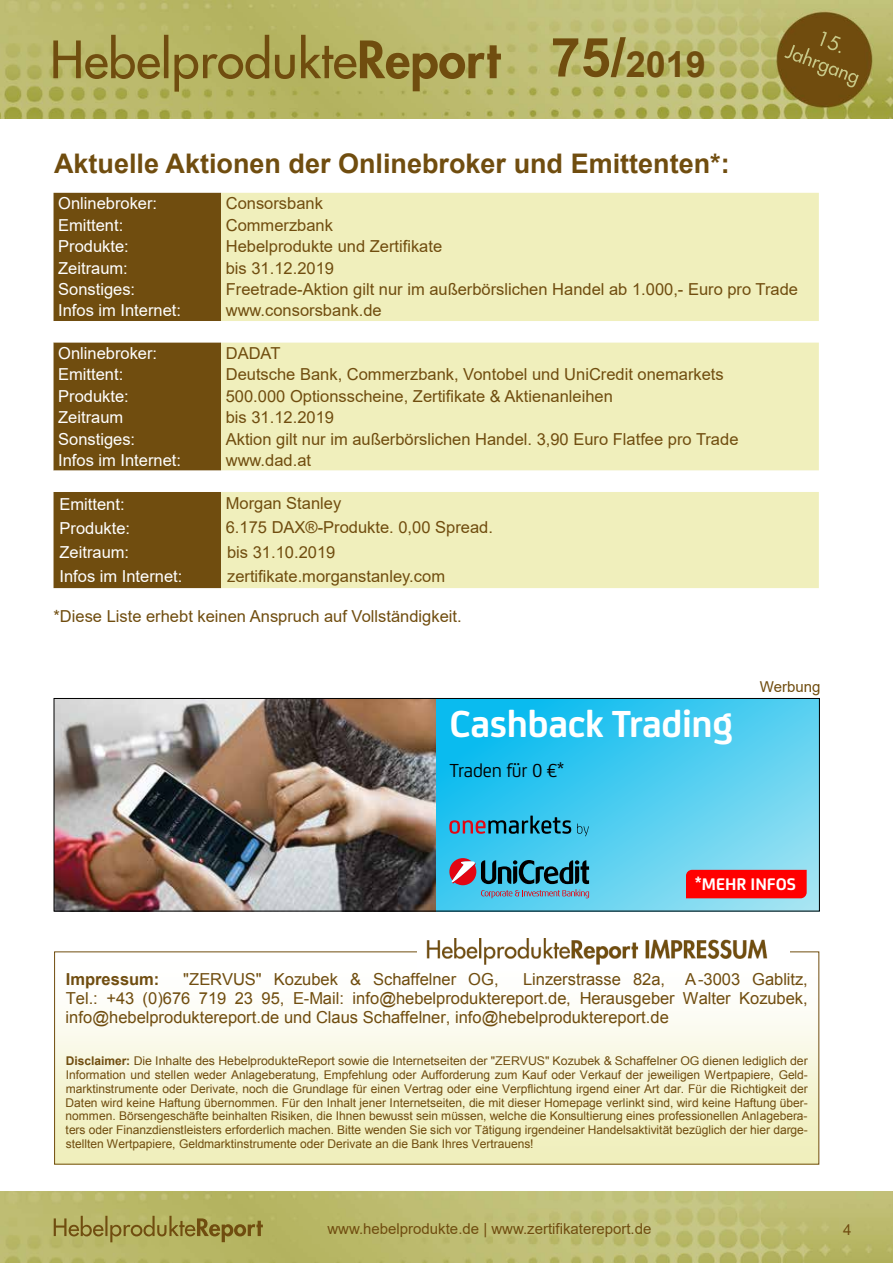
<style>
.page{position:relative;width:893px;height:1263px;background:#fff}
.page>*{position:absolute;margin:0;border:0;box-sizing:border-box;transform-origin:0 0}
.t1{font:700 40.2px "Uni Credit";letter-spacing:-.01em;color:#fff}
.t2{font:700 36px "Arial";color:#704d0f}
.t3{font:700 27px "Arial";color:#704d0f}
.t4{font:20.1px "Uni Credit";letter-spacing:-.01em;color:#000}
.t5{font:700 18px "Uni Credit";color:#fff}
.t6{font:16.5px/19px "Arial";color:#704d0f;text-align:justify}
.t7{font:16.5px "Arial";color:#fff}
.t8{font:700 16.5px "Arial";color:#704d0f}
.t9{font:15px "Arial";color:#704d0f}
.t10{font:12px/13.8px "Arial";letter-spacing:-.005em;color:#704d0f;text-align:justify}
.s1{font-size:54px}
.s2{font-weight:700}
</style>
<div class="page">
<img style="left:0;top:1192px;width:893px;height:71px">
<img style="left:0;top:0;width:893px;height:119px">
<div style="left:54px;top:193px;width:167px;height:395px;background:#704d0f"></div>
<div style="left:221px;top:193px;width:598px;height:395px;background:#f0efbc"></div>
<svg style="left:54px;top:321px;width:765px;height:21px"></svg>
<svg style="left:54px;top:471px;width:765px;height:21px"></svg>
<div style="left:55px;top:952px;width:764px;height:212px;background:linear-gradient(to bottom,#fff,#efeeb8)"></div>
<img style="left:418px;top:939px;width:371px;height:32px">
<img style="left:56px;top:700px;width:381px;height:209px">
<svg style="left:437px;top:700px;width:381px;height:209px;background:#4acbf0"></svg>
<svg style="left:577px;top:823px;width:12px;height:13px"></svg>
<svg style="left:449px;top:815px;width:122px;height:19px;background:#3888a7"></svg>
<svg style="left:449px;top:858px;width:140px;height:40px;background:#528ba4"></svg>
<div style="left:686px;top:870px;width:121px;height:28px;background:#f00"></div>
<div style="left:54px;top:698px;width:766px;height:213px;border:1px solid #000"></div>
<h2 class="t2" style="left:551px;top:39px;width:157px"><span class="s1">75/</span>2019</h2>
<h3 class="t3" style="left:54px;top:144px;width:677px">Aktuelle Aktionen der Onlinebroker und Emittenten*:</h3>
<h3 class="t7" style="left:58px;top:192px;width:101px">Onlinebroker:</h3>
<h3 class="t6" style="left:226px;top:194px;width:99px">Consorsbank</h3>
<h3 class="t7" style="left:58px;top:214px;width:67px">Emittent:</h3>
<h3 class="t6" style="left:226px;top:215px;width:109px">Commerzbank</h3>
<h3 class="t7" style="left:58px;top:235px;width:72px">Produkte:</h3>
<h3 class="t6" style="left:226px;top:237px;width:218px">Hebelprodukte und Zertifikate</h3>
<h3 class="t7" style="left:58px;top:256px;width:71px">Zeitraum:</h3>
<h3 class="t6" style="left:226px;top:258px;width:110px">bis 31.12.2019</h3>
<h3 class="t7" style="left:58px;top:278px;width:79px">Sonstiges:</h3>
<h3 class="t6" style="left:226px;top:280px;width:574px">Freetrade-Aktion gilt nur im außerbörslichen Handel ab 1.000,- Euro pro Trade</h3>
<h3 class="t7" style="left:58px;top:299px;width:124px">Infos im Internet:</h3>
<h3 class="t6" style="left:226px;top:301px;width:157px">www.consorsbank.de</h3>
<h3 class="t7" style="left:58px;top:342px;width:101px">Onlinebroker:</h3>
<h3 class="t6" style="left:226px;top:344px;width:56px">DADAT</h3>
<h3 class="t7" style="left:58px;top:363px;width:67px">Emittent:</h3>
<h3 class="t6" style="left:226px;top:365px;width:499px">Deutsche Bank, Commerzbank, Vontobel und UniCredit onemarkets</h3>
<h3 class="t7" style="left:58px;top:385px;width:72px">Produkte:</h3>
<h3 class="t6" style="left:226px;top:386px;width:389px">500.000 Optionsscheine, Zertifikate &amp; Aktienanleihen</h3>
<h3 class="t7" style="left:58px;top:406px;width:67px">Zeitraum</h3>
<h3 class="t6" style="left:226px;top:408px;width:110px">bis 31.12.2019</h3>
<h3 class="t7" style="left:58px;top:427px;width:79px">Sonstiges:</h3>
<h3 class="t6" style="left:226px;top:429px;width:514px">Aktion gilt nur im außerbörslichen Handel. 3,90 Euro Flatfee pro Trade</h3>
<h3 class="t7" style="left:58px;top:449px;width:124px">Infos im Internet:</h3>
<h3 class="t6" style="left:226px;top:450px;width:87px">www.dad.at</h3>
<h3 class="t7" style="left:60px;top:493px;width:67px">Emittent:</h3>
<h3 class="t6" style="left:226px;top:493px;width:117px">Morgan Stanley</h3>
<h3 class="t7" style="left:60px;top:517px;width:72px">Produkte:</h3>
<h3 class="t6" style="left:226px;top:517px;width:269px">6.175 DAX®-Produkte. 0,00 Spread.</h3>
<h3 class="t7" style="left:60px;top:541px;width:71px">Zeitraum:</h3>
<h3 class="t6" style="left:227px;top:543px;width:110px">bis 31.10.2019</h3>
<h3 class="t7" style="left:60px;top:565px;width:124px">Infos im Internet:</h3>
<h3 class="t6" style="left:227px;top:567px;width:219px">zertifikate.morganstanley.com</h3>
<h3 class="t6" style="left:54px;top:606px;width:410px">*Diese Liste erhebt keinen Anspruch auf Vollständigkeit.</h3>
<h1 class="t1" style="left:449px;top:694px;width:285px">Cashback Trading</h1>
<h3 class="t4" style="left:449px;top:756px;width:116px">Traden für 0 €*</h3>
<p class="t9" style="left:760px;top:677px;width:62px">Werbung</p>
<h3 class="t5" style="left:695px;top:871px;width:102px">*MEHR INFOS</h3>
<h3 class="t8" style="left:66px;top:968px;width:95px">Impressum:</h3>
<h3 class="t6" style="left:183px;top:970px;width:317px">"ZERVUS" Kozubek &amp; Schaffelner OG,</h3>
<h3 class="t6" style="left:66px;top:970px;width:744px;text-indent:457px">Linzerstrasse 82a, A-3003 Gablitz, Tel.: +43 (0)676 719 23 95, E-Mail: info@hebelproduktereport.de, Herausgeber Walter Kozubek, info@hebelproduktereport.de und Claus Schaffelner, info@hebelproduktereport.de</h3>
<p class="t10" style="left:66px;top:1054px;width:744px"><span class="s2">Disclaimer:</span> Die Inhalte des HebelprodukteReport sowie die Internetseiten der "ZERVUS" Kozubek &amp; Schaffelner OG dienen lediglich der Information und stellen weder Anlageberatung, Empfehlung oder Aufforderung zum Kauf oder Verkauf der jeweiligen Wertpapiere, Geld&shy;marktinstrumente oder Derivate, noch die Grundlage für einen Vertrag oder eine Verpflichtung irgend einer Art dar. Für die Richtigkeit der Daten wird keine Haftung übernommen. Für den Inhalt jener Internetseiten, die mit dieser Homepage verlinkt sind, wird keine Haftung über&shy;nommen. Börsengeschäfte beinhalten Risiken, die Ihnen bewusst sein müssen, welche die Konsultierung eines professionellen Anlagebera&shy;ters oder Finanzdienstleisters erforderlich machen. Bitte wenden Sie sich vor Tätigung irgendeiner Handelsaktivität bezüglich der hier darge&shy;stellten Wertpapiere, Geldmarktinstrumente oder Derivate an die Bank Ihres Vertrauens!</p>
<p class="t9" style="left:327px;top:1218px;width:326px">www.hebelprodukte.de | www.zertifikatereport.de</p>
<p class="t9" style="left:843px;top:1219px;width:10px">4</p>
</div>
